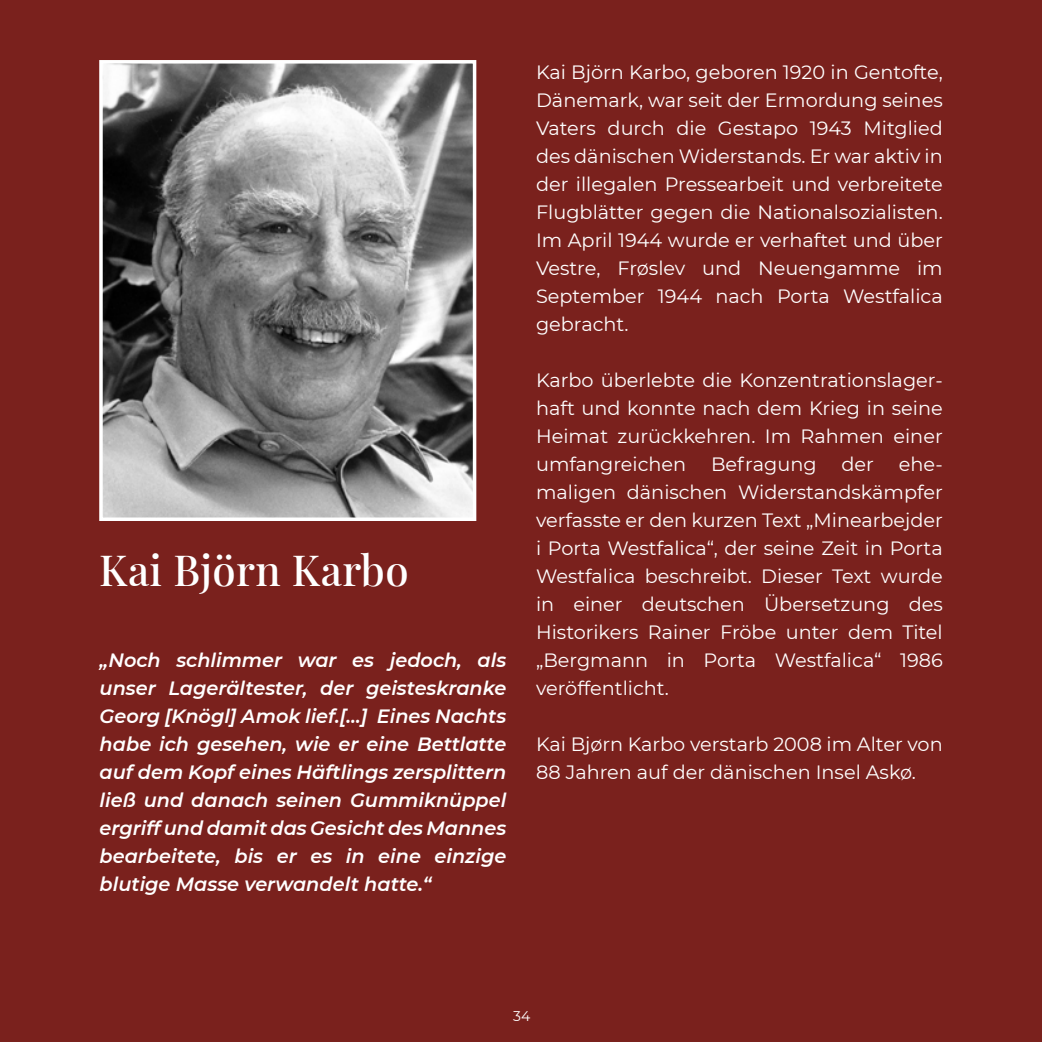
<style>
.page{position:relative;width:1042px;height:1042px;background:#7a211d}
.page>*{position:absolute;margin:0;border:0;box-sizing:border-box;transform-origin:0 0}
.t1{font:500 42px "Playfair Display";letter-spacing:.01em;color:#fff}
.t2{font:19.25px/28px "Montserrat";color:#fff;text-align:justify}
.t3{font:italic 600 19.25px/28px "Montserrat";color:#fff;text-align:justify}
.t4{font:14px "Montserrat";color:#fff}
</style>
<div class="page">
<img style="left:104px;top:65px;width:367px;height:451px">
<div style="left:99px;top:60px;width:377px;height:461px;border:4px solid #fff"></div>
<h1 class="t1" style="left:99px;top:537px;width:311px">Kai Björn Karbo</h1>
<p class="t3" style="left:100px;top:645px;width:408px">„Noch schlimmer war es jedoch, als unser Lagerältester, der geisteskranke Georg [Knögl] Amok lief.[…] Eines Nachts habe ich gesehen, wie er eine Bettlatte auf dem Kopf eines Häftlings zersplittern ließ und danach seinen Gummiknüppel ergriff und damit das Gesicht des Mannes bearbeitete, bis er es in eine einzige blutige Masse verwandelt hatte.“</p>
<p class="t2" style="left:536px;top:57px;width:408px">Kai Björn Karbo, geboren 1920 in Gentofte, Dänemark, war seit der Ermordung seines Vaters durch die Gestapo 1943 Mitglied des dänischen Widerstands. Er war aktiv in der illegalen Pressearbeit und verbreitete Flugblätter gegen die Nationalsozialisten.<br>Im April 1944 wurde er verhaftet und über Vestre, Frøslev und Neuengamme im September 1944 nach Porta Westfalica gebracht.</p>
<p class="t2" style="left:536px;top:365px;width:408px">Karbo überlebte die Konzentrationslager&shy;haft und konnte nach dem Krieg in seine Heimat zurückkehren. Im Rahmen einer umfangreichen</p>
<p class="t2" style="left:711px;top:449px;width:107px">Befragung</p>
<p class="t2" style="left:841px;top:449px;width:34px">der</p>
<p class="t2" style="left:536px;top:449px;width:408px;text-indent:363px">ehe&shy;maligen dänischen Widerstandskämpfer verfasste er den kurzen Text „Minearbejder i Porta Westfalica“, der seine Zeit in Porta Westfalica beschreibt. Dieser Text wurde in einer deutschen Übersetzung des Historikers Rainer Fröbe unter dem Titel „Bergmann in Porta Westfalica“ 1986 veröffentlicht.</p>
<p class="t2" style="left:536px;top:729px;width:408px">Kai Bjørn Karbo verstarb 2008 im Alter von<br>88 Jahren auf der dänischen Insel Askø.</p>
<p class="t4" style="left:513px;top:1006px;width:19px">34</p>
</div>
